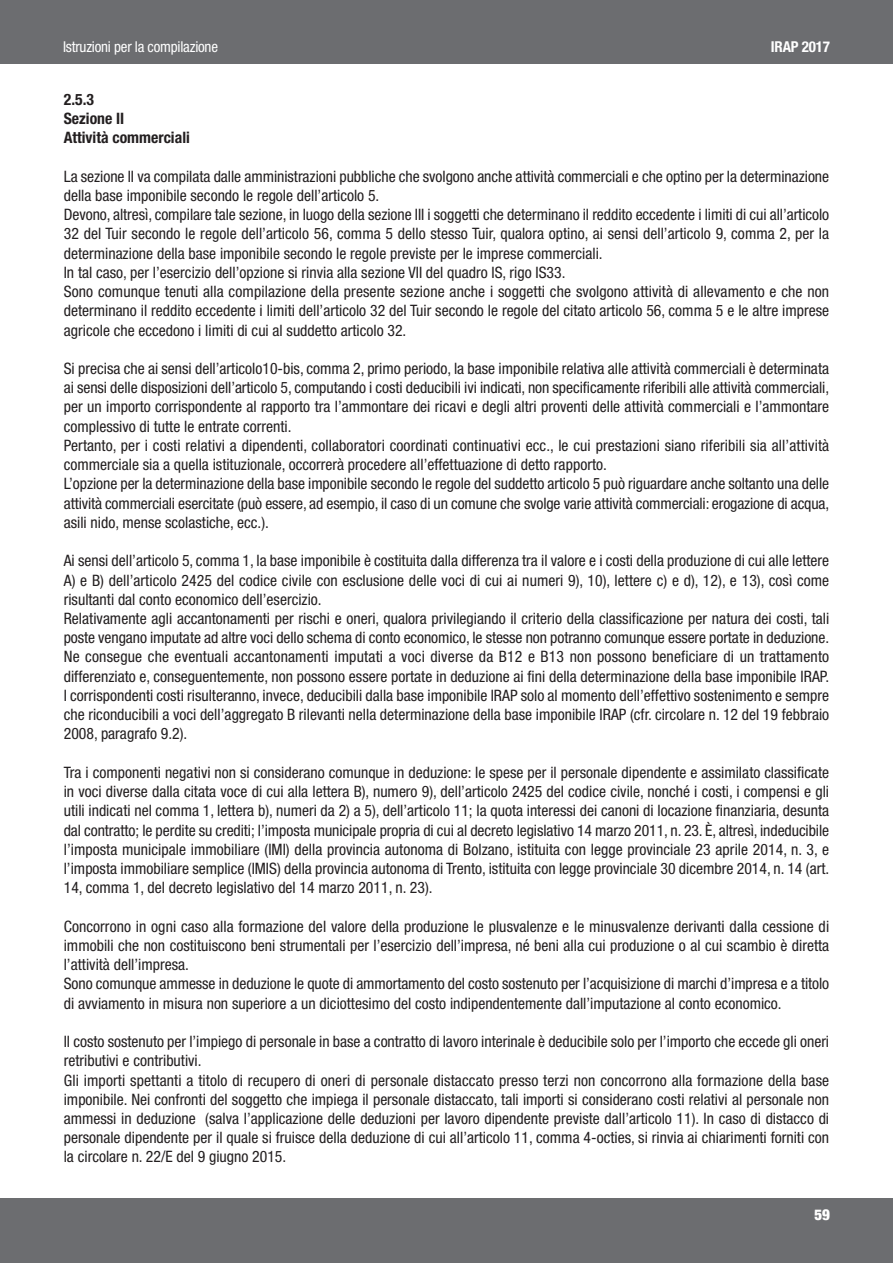
<style>
.page{position:relative;width:893px;height:1263px;background:#fff}
.page>*{position:absolute;margin:0;border:0;box-sizing:border-box;transform-origin:0 0}
.t1{font:condensed 15.75px/19.2px "Helvetica Neue";color:#231f20}
.t2{font:700 condensed 15.75px/19.2px "Helvetica Neue";color:#231f20}
.t3{font:condensed 15px "Helvetica Neue";letter-spacing:-.015em;color:#fff}
.t4{font:700 condensed 15px "Helvetica Neue";letter-spacing:-.015em;color:#fff}
.t5{font:900 condensed 15px "Helvetica Neue";color:#fff}
</style>
<div class="page">
<div style="left:0;top:0;width:893px;height:64px;background:#6c6d70"></div>
<div style="left:0;top:1198px;width:893px;height:65px;background:#6c6d70"></div>
<p class="t3" style="left:63px;top:41px;width:157px">Istruzioni per la compilazione</p>
<p class="t4" style="left:771px;top:41px;width:60px">IRAP 2017</p>
<p class="t2" style="left:64px;top:91px;width:128px">2.5.3<br>Sezione II<br>Attività commerciali</p>
<p class="t1" style="left:64px;top:168px;width:767px">La sezione II va compilata dalle amministrazioni pubbliche che svolgono anche attività commerciali e che optino per la determinazione della base imponibile secondo le regole dell’articolo 5.<br>Devono, altresì, compilare tale sezione, in luogo della sezione III i soggetti che determinano il reddito eccedente i limiti di cui all’articolo 32 del Tuir secondo le regole dell’articolo 56, comma 5 dello stesso Tuir, qualora optino, ai sensi dell’articolo 9, comma 2, per la determinazione della base imponibile secondo le regole previste per le imprese commerciali.<br>In tal caso, per l’esercizio dell’opzione si rinvia alla sezione VII del quadro IS, rigo IS33.<br>Sono comunque tenuti alla compilazione della presente sezione anche i soggetti che svolgono attività di allevamento e che non determinano il reddito eccedente i limiti dell’articolo 32 del Tuir secondo le regole del citato articolo 56, comma 5 e le altre imprese agricole che eccedono i limiti di cui al suddetto articolo 32.</p>
<p class="t1" style="left:64px;top:360px;width:767px">Si precisa che ai sensi dell’articolo10-bis, comma 2, primo periodo, la base imponibile relativa alle attività commerciali è determinata ai sensi delle disposizioni dell’articolo 5, computando i costi deducibili ivi indicati, non specificamente riferibili alle attività commerciali, per un importo corrispondente al rapporto tra l’ammontare dei ricavi e degli altri proventi delle attività commerciali e l’ammontare complessivo di tutte le entrate correnti.<br>Pertanto, per i costi relativi a dipendenti, collaboratori coordinati continuativi ecc., le cui prestazioni siano riferibili sia all’attività commerciale sia a quella istituzionale, occorrerà procedere all’effettuazione di detto rapporto.<br>L’opzione per la determinazione della base imponibile secondo le regole del suddetto articolo 5 può riguardare anche soltanto una delle attività commerciali esercitate (può essere, ad esempio, il caso di un comune che svolge varie attività commerciali: erogazione di acqua, asili nido, mense scolastiche, ecc.).</p>
<p class="t1" style="left:64px;top:552px;width:767px">Ai sensi dell’articolo 5, comma 1, la base imponibile è costituita dalla differenza tra il valore e i costi della produzione di cui alle lettere A) e B) dell’articolo 2425 del codice civile con esclusione delle voci di cui ai numeri 9), 10), lettere c) e d), 12), e 13), così come risultanti dal conto economico dell’esercizio.<br>Relativamente agli accantonamenti per rischi e oneri, qualora privilegiando il criterio della classificazione per natura dei costi, tali poste vengano imputate ad altre voci dello schema di conto economico, le stesse non potranno comunque essere portate in deduzione.<br>Ne consegue che eventuali accantonamenti imputati a voci diverse da B12 e B13 non possono beneficiare di un trattamento differenziato e, conseguentemente, non possono essere portate in deduzione ai fini della determinazione della base imponibile IRAP.<br>I corrispondenti costi risulteranno, invece, deducibili dalla base imponibile IRAP solo al momento dell’effettivo sostenimento e sempre che riconducibili a voci dell’aggregato B rilevanti nella determinazione della base imponibile IRAP (cfr. circolare n. 12 del 19 febbraio 2008, paragrafo 9.2).</p>
<p class="t1" style="left:64px;top:764px;width:767px;text-align:justify">Tra i componenti negativi non si considerano comunque in deduzione: le spese per il personale dipendente e assimilato classificate in voci diverse dalla citata voce di cui alla lettera B), numero 9), dell’articolo 2425 del codice civile, nonché i costi, i compensi e gli utili indicati nel comma 1, lettera b), numeri da 2) a 5), dell’articolo 11; la quota interessi dei canoni di locazione finanziaria, desunta dal contratto; le perdite su crediti; l’imposta municipale propria di cui al decreto legislativo 14 marzo 2011, n. 23. È, altresì, indeducibile l’imposta municipale immobiliare (IMI) della provincia autonoma di Bolzano, istituita con legge provinciale 23 aprile 2014, n. 3, e l’imposta immobiliare semplice (IMIS) della provincia autonoma di Trento, istituita con legge provinciale 30 dicembre 2014, n. 14 (art.<br>14, comma 1, del decreto legislativo del 14 marzo 2011, n. 23).</p>
<p class="t1" style="left:64px;top:918px;width:767px">Concorrono in ogni caso alla formazione del valore della produzione le plusvalenze e le minusvalenze derivanti dalla cessione di immobili che non costituiscono beni strumentali per l’esercizio dell’impresa, né beni alla cui produzione o al cui scambio è diretta l’attività dell’impresa.<br>Sono comunque ammesse in deduzione le quote di ammortamento del costo sostenuto per l’acquisizione di marchi d’impresa e a titolo di avviamento in misura non superiore a un diciottesimo del costo indipendentemente dall’imputazione al conto economico.</p>
<p class="t1" style="left:64px;top:1033px;width:767px">Il costo sostenuto per l’impiego di personale in base a contratto di lavoro interinale è deducibile solo per l’importo che eccede gli oneri retributivi e contributivi.<br>Gli importi spettanti a titolo di recupero di oneri di personale distaccato presso terzi non concorrono alla formazione della base imponibile. Nei confronti del soggetto che impiega il personale distaccato, tali importi si considerano costi relativi al personale non ammessi in deduzione (salva l’applicazione delle deduzioni per lavoro dipendente previste dall’articolo 11). In caso di distacco di personale dipendente per il quale si fruisce della deduzione di cui all’articolo 11, comma 4-octies, si rinvia ai chiarimenti forniti con la circolare n. 22/E del 9 giugno 2015.</p>
<p class="t5" style="left:814px;top:1206px;width:17px">59</p>
</div>
